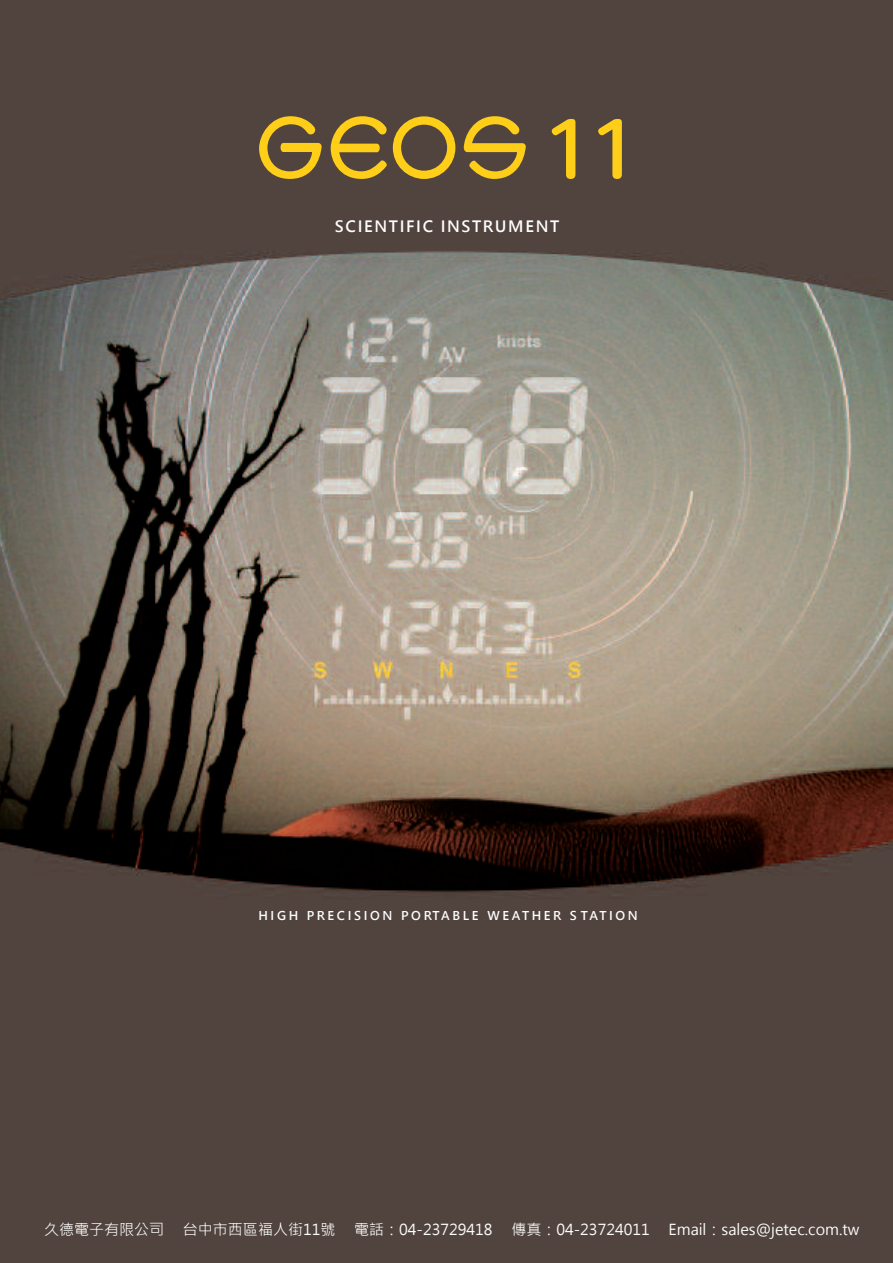
<style>
.page{position:relative;width:893px;height:1263px;background:#fff}
.page>*{position:absolute;margin:0;border:0;box-sizing:border-box;transform-origin:0 0}
.t1{font:81.45px "Gen Sen Rounded TW M";color:#fece19}
.t2{font:700 15.45px "Microsoft Jheng Hei";letter-spacing:.11em;color:#fff}
.t3{font:15px "Microsoft Jheng Hei";color:#fff}
.t4{font:700 12px "Microsoft Jheng Hei";letter-spacing:.22em;color:#fff}
</style>
<div class="page">
<img style="left:0;top:0;width:893px;height:1263px">
<svg style="left:259px;top:116px;width:63px;height:63px;background:#957a2f"></svg>
<svg style="left:464px;top:116px;width:62px;height:63px;background:#967b2f"></svg>
<svg style="left:330px;top:116px;width:125px;height:63px;background:#907630"></svg>
<h1 class="t1" style="left:544px;top:103px;width:94px">11</h1>
<p class="t2" style="left:335px;top:217px;width:226px">SCIENTIFIC INSTRUMENT</p>
<p class="t4" style="left:259px;top:908px;width:381px">HIGH PRECISION PORTABLE WEATHER STATION</p>
<p class="t3" style="left:44px;top:1220px;width:122px">久德電子有限公司</p>
<p class="t3" style="left:183px;top:1220px;width:154px">台中市西區福人街11號</p>
<p class="t3" style="left:354px;top:1220px;width:140px">電話：04-23729418</p>
<p class="t3" style="left:511px;top:1220px;width:140px">傳真：04-23724011</p>
<p class="t3" style="left:669px;top:1220px;width:192px">Email：sales@jetec.com.tw</p>
</div>
